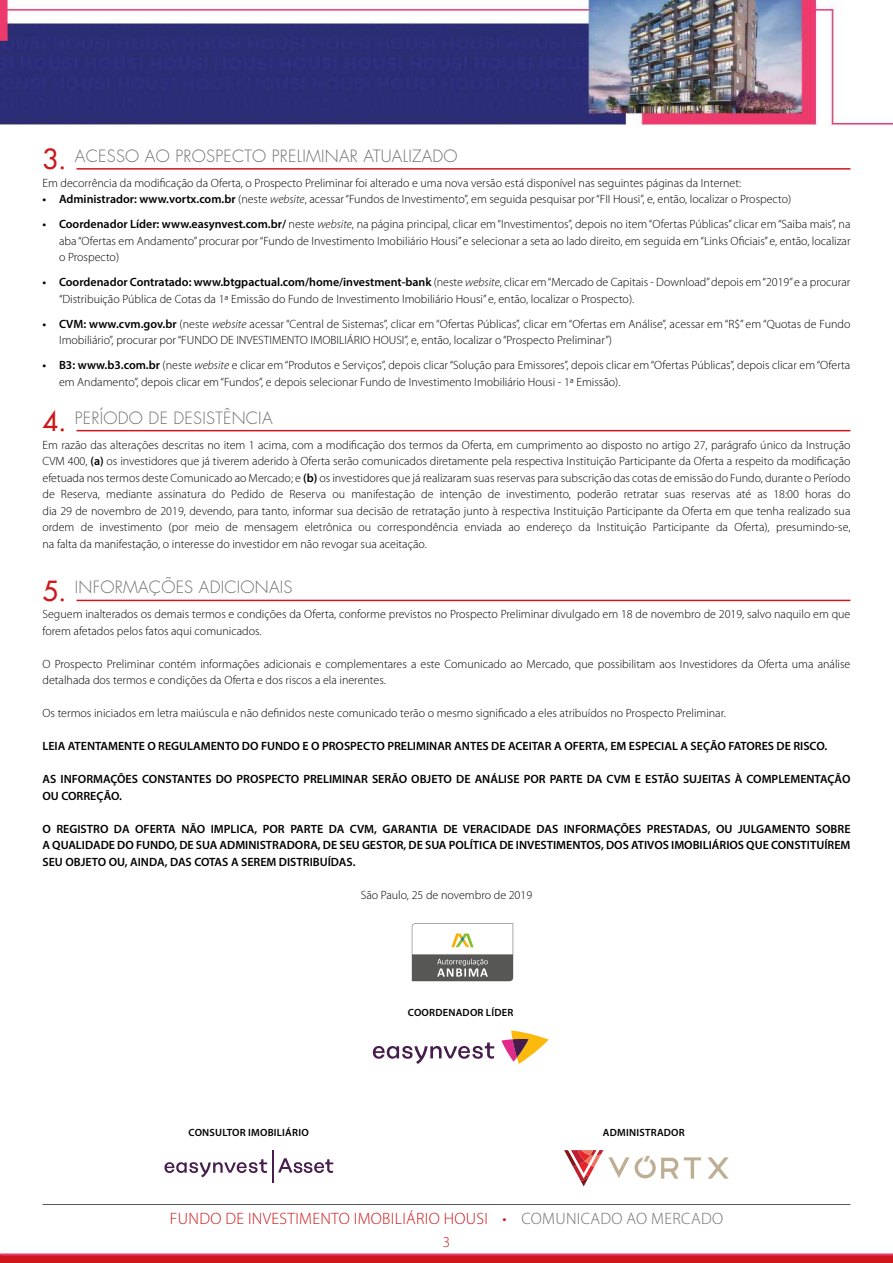
<style>
.page{position:relative;width:893px;height:1263px;background:#fff}
.page>*{position:absolute;margin:0;border:0;box-sizing:border-box;transform-origin:0 0}
.t1{font:300 16.5px "Futura";letter-spacing:.015em;color:#706f6f}
.t2{font:300 16.5px "Myriad Pro";letter-spacing:.02em;color:#cd171a}
.t3{font:300 15px "Myriad Pro";color:#cd171a}
.t4{font:300 12px/16.5px "Myriad Pro";color:#000}
.t5{font:600 12px/16.5px "Myriad Pro";color:#000}
.t6{font:600 10.5px "Myriad Pro";letter-spacing:.02em;color:#000}
.s1{font-weight:400;font-size:27px;color:#cd171a}
.s2{font-weight:600}
.s3{font-style:italic}
.s4{color:#706f6f}
</style>
<div class="page">
<img style="left:0;top:0;width:893px;height:1255px">
<div style="left:0;top:1255px;width:893px;height:8px;background:#cd171a"></div>
<hr style="left:43px;top:1204px;width:807px;height:1px;background:#575756">
<hr style="left:77px;top:168px;width:773px;height:2px;background:#cd171a">
<hr style="left:77px;top:430px;width:773px;height:1px;background:#cd171a">
<hr style="left:77px;top:600px;width:773px;height:1px;background:#cd171a">
<svg style="left:373px;top:1042px;width:121px;height:22px"></svg>
<svg style="left:501px;top:1030px;width:48px;height:34px"></svg>
<svg style="left:164px;top:1159px;width:103px;height:18px"></svg>
<svg style="left:278px;top:1158px;width:55px;height:15px"></svg>
<hr style="left:272px;top:1150px;width:1px;height:32px;background:#471e4e">
<svg style="left:684px;top:1157px;width:17px;height:22px"></svg>
<svg style="left:707px;top:1157px;width:22px;height:22px"></svg>
<svg style="left:564px;top:1150px;width:114px;height:36px"></svg>
<svg style="left:412px;top:923px;width:101px;height:58px"></svg>
<h1 class="t1" style="left:43px;top:145px;width:417px"><span class="s1">3.</span> ACESSO AO PROSPECTO PRELIMINAR ATUALIZADO</h1>
<p class="t4" style="left:43px;top:175px;width:700px">Em decorrência da modificação da Oferta, o Prospecto Preliminar foi alterado e uma nova versão está disponível nas seguintes páginas da Internet:</p>
<p class="t4" style="left:43px;top:191px;width:750px"><span class="s2">• Administrador: www.vortx.com.br</span> (neste <span class="s3">website</span>, acessar “Fundos de Investimento”, em seguida pesquisar por “FII Housi”, e, então, localizar o Prospecto)</p>
<p class="t4" style="left:59px;top:216px;width:793px;text-align:justify;text-indent:-16px"><span class="s2">• Coordenador Líder: www.easynvest.com.br/</span> neste <span class="s3">website</span>, na página principal, clicar em “Investimentos”, depois no item “Ofertas Públicas” clicar em “Saiba mais”, na aba “Ofertas em Andamento” procurar por “Fundo de Investimento Imobiliário Housi” e selecionar a seta ao lado direito, em seguida em “Links Oficiais” e, então, localizar o Prospecto)</p>
<p class="t4" style="left:59px;top:274px;width:793px;text-indent:-16px"><span class="s2">• Coordenador Contratado: www.btgpactual.com/home/investment-bank</span> (neste <span class="s3">website</span>, clicar em “Mercado de Capitais - Download” depois em “2019” e a procurar “Distribuição Pública de Cotas da 1ª Emissão do Fundo de Investimento Imobiliário Housi” e, então, localizar o Prospecto).</p>
<p class="t4" style="left:59px;top:316px;width:793px;text-indent:-16px"><span class="s2">• CVM: www.cvm.gov.br</span> (neste <span class="s3">website</span> acessar “Central de Sistemas”, clicar em “Ofertas Públicas”, clicar em “Ofertas em Análise”, acessar em “R$” em “Quotas de Fundo<br>Imobiliário”, procurar por “FUNDO DE INVESTIMENTO IMOBILIÁRIO HOUSI”, e, então, localizar o “Prospecto Preliminar”)</p>
<p class="t4" style="left:59px;top:357px;width:793px;text-indent:-16px"><span class="s2">• B3: www.b3.com.br</span> (neste <span class="s3">website</span> e clicar em “Produtos e Serviços”, depois clicar “Solução para Emissores”, depois clicar em “Ofertas Públicas”, depois clicar em “Oferta em Andamento”, depois clicar em “Fundos”, e depois selecionar Fundo de Investimento Imobiliário Housi - 1ª Emissão).</p>
<h1 class="t1" style="left:43px;top:407px;width:232px"><span class="s1">4.</span> PERÍODO DE DESISTÊNCIA</h1>
<p class="t4" style="left:43px;top:436px;width:809px;text-align:justify">Em razão das alterações descritas no item 1 acima, com a modificação dos termos da Oferta, em cumprimento ao disposto no artigo 27, parágrafo único da Instrução CVM 400, <span class="s2">(a)</span> os investidores que já tiverem aderido à Oferta serão comunicados diretamente pela respectiva Instituição Participante da Oferta a respeito da modificação efetuada nos termos deste Comunicado ao Mercado; e <span class="s2">(b)</span> os investidores que já realizaram suas reservas para subscrição das cotas de emissão do Fundo, durante o Período de Reserva, mediante assinatura do Pedido de Reserva ou manifestação de intenção de investimento, poderão retratar suas reservas até as 18:00 horas do dia 29 de novembro de 2019, devendo, para tanto, informar sua decisão de retratação junto à respectiva Instituição Participante da Oferta em que tenha realizado sua ordem de investimento (por meio de mensagem eletrônica ou correspondência enviada ao endereço da Instituição Participante da Oferta), presumindo-se, na falta da manifestação, o interesse do investidor em não revogar sua aceitação.</p>
<h1 class="t1" style="left:43px;top:577px;width:252px"><span class="s1">5.</span> INFORMAÇÕES ADICIONAIS</h1>
<p class="t4" style="left:43px;top:606px;width:809px">Seguem inalterados os demais termos e condições da Oferta, conforme previstos no Prospecto Preliminar divulgado em 18 de novembro de 2019, salvo naquilo em que forem afetados pelos fatos aqui comunicados.</p>
<p class="t4" style="left:43px;top:656px;width:809px">O Prospecto Preliminar contém informações adicionais e complementares a este Comunicado ao Mercado, que possibilitam aos Investidores da Oferta uma análise detalhada dos termos e condições da Oferta e dos riscos a ela inerentes.</p>
<p class="t4" style="left:43px;top:705px;width:685px">Os termos iniciados em letra maiúscula e não definidos neste comunicado terão o mesmo significado a eles atribuídos no Prospecto Preliminar.</p>
<p class="t5" style="left:43px;top:738px;width:786px">LEIA ATENTAMENTE O REGULAMENTO DO FUNDO E O PROSPECTO PRELIMINAR ANTES DE ACEITAR A OFERTA, EM ESPECIAL A SEÇÃO FATORES DE RISCO.</p>
<p class="t5" style="left:43px;top:771px;width:809px">AS INFORMAÇÕES CONSTANTES DO PROSPECTO PRELIMINAR SERÃO OBJETO DE ANÁLISE POR PARTE DA CVM E ESTÃO SUJEITAS À COMPLEMENTAÇÃO<br>OU CORREÇÃO.</p>
<p class="t5" style="left:43px;top:820px;width:809px;text-align:justify">O REGISTRO DA OFERTA NÃO IMPLICA, POR PARTE DA CVM, GARANTIA DE VERACIDADE DAS INFORMAÇÕES PRESTADAS, OU JULGAMENTO SOBRE A QUALIDADE DO FUNDO, DE SUA ADMINISTRADORA, DE SEU GESTOR, DE SUA POLÍTICA DE INVESTIMENTOS, DOS ATIVOS IMOBILIÁRIOS QUE CONSTITUÍREM SEU OBJETO OU, AINDA, DAS COTAS A SEREM DISTRIBUÍDAS.</p>
<p class="t4" style="left:361px;top:887px;width:173px">São Paulo, 25 de novembro de 2019</p>
<p class="t6" style="left:408px;top:1006px;width:107px">COORDENADOR LÍDER</p>
<p class="t6" style="left:189px;top:1126px;width:122px">CONSULTOR IMOBILIÁRIO</p>
<p class="t6" style="left:603px;top:1126px;width:83px">ADMINISTRADOR</p>
<h1 class="t2" style="left:170px;top:1210px;width:555px">FUNDO DE INVESTIMENTO IMOBILIÁRIO HOUSI • <span class="s4">COMUNICADO AO MERCADO</span></h1>
<p class="t3" style="left:443px;top:1234px;width:9px">3</p>
</div>
